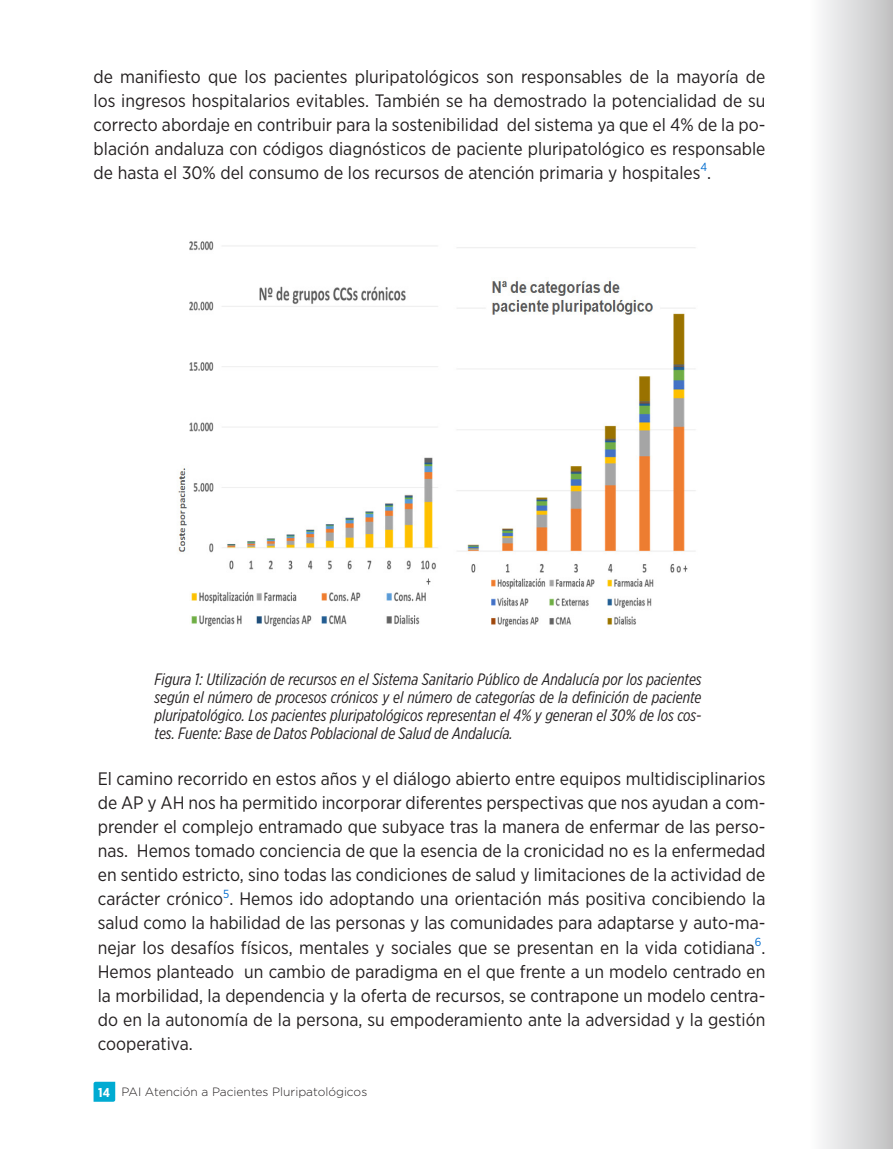
<style>
.page{position:relative;width:893px;height:1149px;background:#fff}
.page>*{position:absolute;margin:0;border:0;box-sizing:border-box;transform-origin:0 0}
.cuerpo_de_texto{font:18px/24px "Gotham Narrow";color:#231f20;text-align:justify}
.cuerpo_de_texto-2{font:italic 16.5px/18px "Gotham X Narrow";color:#231f20;text-align:justify}
.t1{font:300 12px "Gotham";color:#231f20}
.s1{font-family:"Gotham X Narrow";font-weight:700;font-size:12.75px;color:#fff}
</style>
<div class="page">
<svg style="left:94px;top:1081px;width:21px;height:20px"></svg>
<img style="left:178px;top:241px;width:518px;height:386px">
<div style="left:799px;top:0;width:94px;height:1148px;background:linear-gradient(to right,#fff,#c2c2c3)"></div>
<p class="cuerpo_de_texto" style="left:94px;top:64px;width:673px">de manifiesto que los pacientes pluripatológicos son responsables de la mayoría de los ingresos hospitalarios evitables. También se ha demostrado la potencialidad de su correcto abordaje en contribuir para la sostenibilidad del sistema ya que el 4% de la po&shy;blación andaluza con códigos diagnósticos de paciente pluripatológico es responsable de hasta el 30% del consumo de los recursos de atención primaria y hospitales<sup>4</sup>.</p>
<p class="cuerpo_de_texto-2" style="left:154px;top:669px;width:549px">Figura 1: Utilización de recursos en el Sistema Sanitario Público de Andalucía por los pacientes según el número de procesos crónicos y el número de categorías de la definición de paciente pluripatológico. Los pacientes pluripatológicos representan el 4% y generan el 30% de los cos&shy;tes. Fuente: Base de Datos Poblacional de Salud de Andalucía.</p>
<p class="cuerpo_de_texto" style="left:98px;top:766px;width:669px">El camino recorrido en estos años y el diálogo abierto entre equipos multidisciplinarios de AP y AH nos ha permitido incorporar diferentes perspectivas que nos ayudan a com&shy;prender el complejo entramado que subyace tras la manera de enfermar de las perso&shy;nas. Hemos tomado conciencia de que la esencia de la cronicidad no es la enfermedad en sentido estricto, sino todas las condiciones de salud y limitaciones de la actividad de carácter crónico<sup>5</sup>. Hemos ido adoptando una orientación más positiva concibiendo la salud como la habilidad de las personas y las comunidades para adaptarse y auto-ma&shy;nejar los desafíos físicos, mentales y sociales que se presentan en la vida cotidiana<sup>6</sup>.<br>Hemos planteado un cambio de paradigma en el que frente a un modelo centrado en la morbilidad, la dependencia y la oferta de recursos, se contrapone un modelo centra&shy;do en la autonomía de la persona, su empoderamiento ante la adversidad y la gestión cooperativa.</p>
<p class="t1" style="left:98px;top:1083px;width:271px"><span class="s1">14</span> PAI Atención a Pacientes Pluripatológicos</p>
</div>
